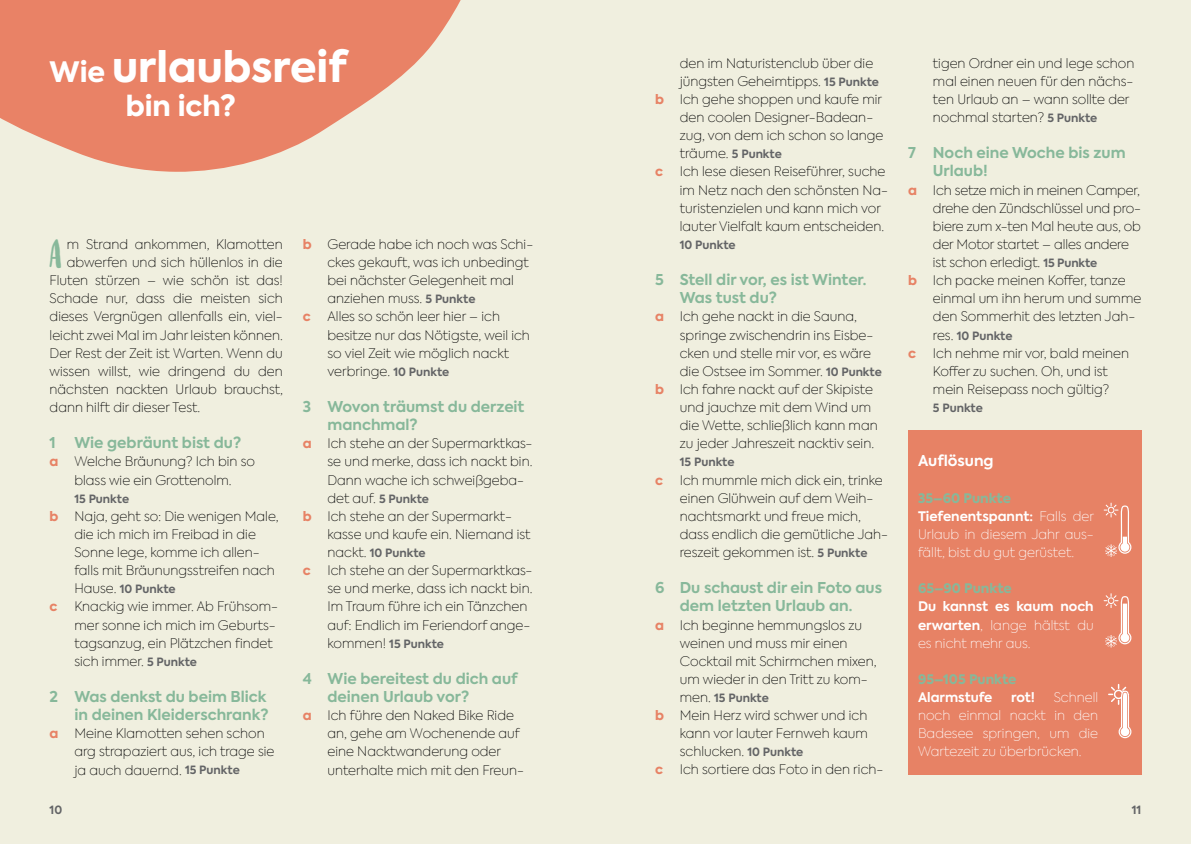
<style>
.page{position:relative;width:1191px;height:844px;background:#fff}
.page>*{position:absolute;margin:0;border:0;box-sizing:border-box;transform-origin:0 0}
.t1{font:800 42px "Axiforma";color:#fff}
.t2{font:38.85px "Molleat";color:#87b89a}
.t3{font:800 28px "Axiforma";color:#fff}
.t4{font:700 14.88px/18px "Axiforma";color:#87b89a}
.t5{font:700 14.88px "Axiforma";color:#fff}
.t6{font:100 13.12px/18.2px "Axiforma";color:#000}
.t7{font:100 13.12px/18.2px "Axiforma";color:#fff;text-align:justify}
.t8{font:800 13.12px "Axiforma";color:#87b89a}
.t9{font:700 13.12px "Axiforma";color:#fff}
.t10{font:800 13.12px "Axiforma";color:#e78265}
.t11{font:700 11.38px "Axiforma";color:#636466}
.s1{font-size:28px}
.s2{font-weight:800;color:#e78265}
.s3{font-weight:100;font-size:13.12px;color:#000}
.s4{font-weight:700;font-size:11.38px;color:#636466}
.s5{font-weight:800;color:#87b89a}
.s6{font-weight:700}
</style>
<div class="page">
<div style="left:595px;top:0;width:596px;height:843px;background:#f0efdf"></div>
<div style="left:0;top:0;width:595px;height:843px;background:#f0efdf"></div>
<svg style="left:0;top:0;width:461px;height:172px;fill:#e98266"></svg>
<div style="left:908px;top:430px;width:233px;height:344px;background:#e78265"></div>
<svg style="left:1103px;top:502px;width:28px;height:55px"></svg>
<svg style="left:1103px;top:593px;width:28px;height:54px"></svg>
<svg style="left:1108px;top:684px;width:23px;height:54px"></svg>
<h1 class="t1" style="left:50px;top:38px;width:299px"><span class="s1">Wie</span> urlaubsreif</h1>
<h3 class="t3" style="left:126px;top:86px;width:112px">bin ich?</h3>
<h2 class="t2" style="left:49px;top:231px;width:15px">A</h2>
<p class="t6" style="left:67px;top:235px;width:217px">m Strand ankommen, Klamotten</p>
<p class="t6" style="left:67px;top:253px;width:217px">abwerfen und sich hüllenlos in die</p>
<p class="t6" style="left:50px;top:271px;width:235px">Fluten stürzen – wie schön ist das!</p>
<p class="t6" style="left:50px;top:289px;width:235px">Schade nur, dass die meisten sich</p>
<p class="t6" style="left:50px;top:307px;width:235px">dieses Vergnügen allenfalls ein, viel-</p>
<p class="t6" style="left:50px;top:325px;width:235px">leicht zwei Mal im Jahr leisten können.</p>
<p class="t6" style="left:50px;top:344px;width:235px">Der Rest der Zeit ist Warten. Wenn du</p>
<p class="t6" style="left:50px;top:362px;width:235px">wissen willst, wie dringend du den</p>
<p class="t6" style="left:50px;top:380px;width:235px">nächsten nackten Urlaub brauchst,</p>
<p class="t6" style="left:50px;top:398px;width:152px">dann hilft dir dieser Test.</p>
<p class="t4" style="left:50px;top:434px;width:193px">1 Wie gebräunt bist du?</p>
<p class="t6" style="left:50px;top:452px;width:207px;text-align:center"><span class="s2">a</span> Welche Bräunung? Ich bin so blass wie ein Grottenolm.</p>
<p class="t11" style="left:74px;top:490px;width:56px">15 Punkte</p>
<p class="t6" style="left:74px;top:506px;width:206px;text-indent:-25px"><span class="s2">b</span> Naja, geht so: Die wenigen Male, die ich mich im Freibad in die<br>Sonne lege, komme ich allen&shy;falls mit Bräunungsstreifen nach</p>
<p class="t11" style="left:74px;top:581px;width:103px"><span class="s3">Hause.</span> 10 Punkte</p>
<p class="t10" style="left:50px;top:597px;width:9px">c</p>
<p class="t6" style="left:74px;top:597px;width:205px">Knackig wie immer. Ab Frühsom&shy;mer sonne ich mich im Geburts&shy;tagsanzug, ein Plätzchen findet sich immer. <span class="s4">5 Punkte</span></p>
<p class="t4" style="left:50px;top:687px;width:220px;text-align:right">2 Was denkst du beim Blick in deinen Kleiderschrank?</p>
<p class="t6" style="left:74px;top:724px;width:202px;text-indent:-25px"><span class="s2">a</span> Meine Klamotten sehen schon arg strapaziert aus, ich trage sie ja auch dauernd. <span class="s4">15 Punkte</span></p>
<p class="t6" style="left:303px;top:235px;width:232px"><span class="s2">b</span> Gerade habe ich noch was Schi-</p>
<p class="t6" style="left:327px;top:253px;width:203px">ckes gekauft, was ich unbedingt</p>
<p class="t6" style="left:327px;top:271px;width:188px">bei nächster Gelegenheit mal</p>
<p class="t6" style="left:327px;top:289px;width:149px">anziehen muss. <span class="s4">5 Punkte</span></p>
<p class="t10" style="left:303px;top:307px;width:9px">c</p>
<p class="t6" style="left:327px;top:307px;width:204px">Alles so schön leer hier – ich besitze nur das Nötigste, weil ich so viel Zeit wie möglich nackt verbringe. <span class="s4">10 Punkte</span></p>
<p class="t4" style="left:327px;top:398px;width:198px;text-indent:-25px">3 Wovon träumst du derzeit manchmal?</p>
<p class="t6" style="left:303px;top:434px;width:231px"><span class="s2">a</span> Ich stehe an der Supermarktkas-</p>
<p class="t6" style="left:327px;top:452px;width:206px">se und merke, dass ich nackt bin.</p>
<p class="t6" style="left:327px;top:470px;width:198px">Dann wache ich schweißgeba-</p>
<p class="t6" style="left:327px;top:488px;width:103px">det auf. <span class="s4">5 Punkte</span></p>
<p class="t6" style="left:303px;top:506px;width:211px"><span class="s2">b</span> Ich stehe an der Supermarkt-</p>
<p class="t6" style="left:327px;top:525px;width:205px">kasse und kaufe ein. Niemand ist</p>
<p class="t11" style="left:327px;top:545px;width:100px"><span class="s3">nackt.</span> 10 Punkte</p>
<p class="t10" style="left:303px;top:561px;width:9px">c</p>
<p class="t6" style="left:327px;top:561px;width:206px">Ich stehe an der Supermarktkas&shy;se und merke, dass ich nackt bin.<br>Im Traum führe ich ein Tänzchen auf: Endlich im Feriendorf ange-</p>
<p class="t11" style="left:327px;top:635px;width:118px"><span class="s3">kommen!</span> 15 Punkte</p>
<p class="t4" style="left:327px;top:669px;width:192px;text-indent:-25px">4 Wie bereitest du dich auf deinen Urlaub vor?</p>
<p class="t6" style="left:327px;top:706px;width:198px;text-indent:-25px"><span class="s2">a</span> Ich führe den Naked Bike Ride an, gehe am Wochenende auf eine Nacktwanderung oder unterhalte mich mit den Freun-</p>
<p class="t6" style="left:680px;top:54px;width:195px">den im Naturistenclub über die</p>
<p class="t6" style="left:680px;top:72px;width:201px">jüngsten Geheimtipps. <span class="s4">15 Punkte</span></p>
<p class="t6" style="left:655px;top:90px;width:228px"><span class="s2">b</span> Ich gehe shoppen und kaufe mir</p>
<p class="t6" style="left:680px;top:108px;width:195px">den coolen Designer-Badean-</p>
<p class="t6" style="left:680px;top:126px;width:205px">zug, von dem ich schon so lange</p>
<p class="t6" style="left:680px;top:144px;width:104px">träume. <span class="s4">5 Punkte</span></p>
<p class="t10" style="left:655px;top:162px;width:9px">c</p>
<p class="t6" style="left:680px;top:162px;width:210px">Ich lese diesen Reiseführer, suche im Netz nach den schönsten Na&shy;turistenzielen und kann mich vor lauter Vielfalt kaum entscheiden.</p>
<p class="t11" style="left:680px;top:237px;width:57px">10 Punkte</p>
<p class="t4" style="left:680px;top:271px;width:188px;text-indent:-25px">5 Stell dir vor, es ist Winter.<br>Was tust du?</p>
<p class="t6" style="left:655px;top:307px;width:203px"><span class="s2">a</span> Ich gehe nackt in die Sauna,</p>
<p class="t6" style="left:680px;top:325px;width:195px">springe zwischendrin ins Eisbe-</p>
<p class="t6" style="left:680px;top:343px;width:193px">cken und stelle mir vor, es wäre</p>
<p class="t6" style="left:680px;top:362px;width:203px">die Ostsee im Sommer. <span class="s4">10 Punkte</span></p>
<p class="t6" style="left:655px;top:380px;width:219px"><span class="s2">b</span> Ich fahre nackt auf der Skipiste</p>
<p class="t6" style="left:680px;top:398px;width:193px">und jauchze mit dem Wind um</p>
<p class="t6" style="left:680px;top:416px;width:199px">die Wette, schließlich kann man</p>
<p class="t6" style="left:680px;top:434px;width:196px">zu jeder Jahreszeit nacktiv sein.</p>
<p class="t11" style="left:680px;top:454px;width:56px">15 Punkte</p>
<p class="t10" style="left:655px;top:470px;width:9px">c</p>
<p class="t6" style="left:680px;top:470px;width:210px">Ich mummle mich dick ein, trinke einen Glühwein auf dem Weih&shy;nachtsmarkt und freue mich, dass endlich die gemütliche Jah&shy;reszeit gekommen ist. <span class="s4">5 Punkte</span></p>
<p class="t4" style="left:655px;top:579px;width:228px;text-align:center">6 Du schaust dir ein Foto aus dem letzten Urlaub an.</p>
<p class="t6" style="left:680px;top:615px;width:198px;text-indent:-25px"><span class="s2">a</span> Ich beginne hemmungslos zu weinen und muss mir einen<br>Cocktail mit Schirmchen mixen, um wieder in den Tritt zu kom-</p>
<p class="t11" style="left:680px;top:690px;width:91px"><span class="s3">men.</span> 15 Punkte</p>
<p class="t6" style="left:655px;top:706px;width:214px"><span class="s2">b</span> Mein Herz wird schwer und ich</p>
<p class="t6" style="left:680px;top:724px;width:189px">kann vor lauter Fernweh kaum</p>
<p class="t6" style="left:680px;top:742px;width:125px">schlucken. <span class="s4">10 Punkte</span></p>
<p class="t10" style="left:655px;top:760px;width:9px">c</p>
<p class="t6" style="left:680px;top:760px;width:205px">Ich sortiere das Foto in den rich-</p>
<p class="t6" style="left:933px;top:54px;width:203px">tigen Ordner ein und lege schon mal einen neuen für den nächs&shy;ten Urlaub an – wann sollte der nochmal starten? <span class="s4">5 Punkte</span></p>
<p class="t4" style="left:933px;top:144px;width:194px;text-indent:-25px">7 Noch eine Woche bis zum<br>Urlaub!</p>
<p class="t6" style="left:908px;top:181px;width:233px"><span class="s2">a</span> Ich setze mich in meinen Camper,</p>
<p class="t6" style="left:933px;top:199px;width:210px">drehe den Zündschlüssel und pro-</p>
<p class="t6" style="left:933px;top:217px;width:209px">biere zum x-ten Mal heute aus, ob</p>
<p class="t6" style="left:933px;top:235px;width:198px">der Motor startet – alles andere</p>
<p class="t6" style="left:933px;top:253px;width:166px">ist schon erledigt. <span class="s4">15 Punkte</span></p>
<p class="t6" style="left:908px;top:271px;width:219px"><span class="s2">b</span> Ich packe meinen Koffer, tanze</p>
<p class="t6" style="left:933px;top:289px;width:210px">einmal um ihn herum und summe</p>
<p class="t6" style="left:933px;top:307px;width:204px">den Sommerhit des letzten Jah-</p>
<p class="t11" style="left:933px;top:327px;width:81px"><span class="s3">res.</span> 10 Punkte</p>
<p class="t10" style="left:908px;top:344px;width:9px">c</p>
<p class="t6" style="left:933px;top:343px;width:198px">Ich nehme mir vor, bald meinen<br>Koffer zu suchen. Oh, und ist mein Reisepass noch gültig?</p>
<p class="t11" style="left:933px;top:400px;width:51px">5 Punkte</p>
<p class="t5" style="left:918px;top:451px;width:77px">Auflösung</p>
<p class="t7" style="left:918px;top:488px;width:178px;text-align:left"><span class="s5">35–60 Punkte<br></span><span class="s6">Tiefenentspannt:</span> Falls der<br>Urlaub in diesem Jahr aus&shy;fällt, bist du gut gerüstet.</p>
<p class="t8" style="left:918px;top:579px;width:95px">65–90 Punkte</p>
<p class="t7" style="left:918px;top:597px;width:177px"><span class="s6">Du kannst es kaum noch erwarten</span>, lange hältst du es nicht mehr aus.</p>
<p class="t8" style="left:918px;top:669px;width:100px">95–105 Punkte</p>
<p class="t9" style="left:918px;top:688px;width:76px">Alarmstufe</p>
<p class="t9" style="left:1011px;top:688px;width:25px">rot!</p>
<p class="t7" style="left:918px;top:688px;width:182px;text-indent:136px">Schnell noch einmal nackt in den Badesee springen, um die Wartezeit zu überbrücken.</p>
<p class="t11" style="left:50px;top:801px;width:14px">10</p>
<p class="t11" style="left:1131px;top:801px;width:11px">11</p>
</div>
